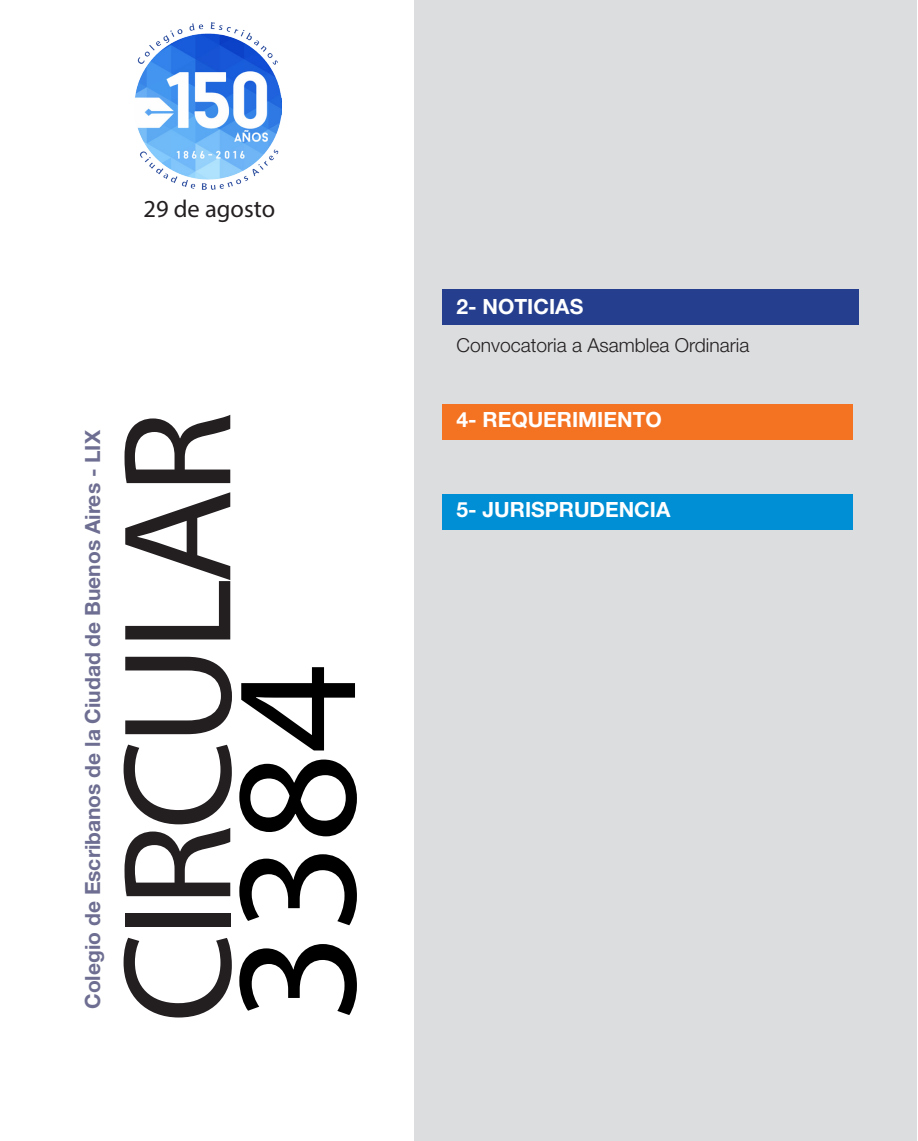
<style>
.page{position:relative;width:918px;height:1141px;background:#fff}
.page>*{position:absolute;margin:0;border:0;box-sizing:border-box;transform-origin:0 0}
.Num_tapa{font:175px "Myriad Pro";color:#000}
.CIRCU_tapa{font:155.75px "Myriad Pro";letter-spacing:-.04em;color:#231f20}
.t1{font:24.5px "Myriad Pro";color:#231f20}
.t2{font:22.4px "Myriad Pro";letter-spacing:-.03em;color:#5a5a5d}
.Volanta{font:700 21px "Helvetica Neue";color:#6e6e92}
.Sección_tapa{font:700 21px "Helvetica Neue";color:#fff}
.Texto_Sumario{font:300 19.25px "Helvetica Neue";color:#231f20}
</style>
<div class="page">
<div style="left:414px;top:1px;width:503px;height:1140px;background:#dcdddf"></div>
<div style="left:441px;top:290px;width:417px;height:35px;background:#253f8e"></div>
<div style="left:441px;top:405px;width:411px;height:35px;background:#f47323"></div>
<img style="left:135px;top:22px;width:146px;height:168px">
<div style="left:441px;top:494px;width:411px;height:35px;background:#008fd4"></div>
<p class="t1" style="left:143px;top:193px;width:133px">29 de agosto</p>
<p class="Volanta" style="left:80px;top:1009px;width:580px;rotate:-90deg">Colegio de Escribanos de la Ciudad de Buenos Aires - LIX</p>
<p class="t2" style="left:78px;top:1021px;width:499px;rotate:-90deg">Colegio de Escribanos de la Ciudad de Buenos Aires – LVIII</p>
<p class="CIRCU_tapa" style="left:82px;top:1023px;width:613px;rotate:-90deg">CIRCULAR</p>
<p class="Num_tapa" style="left:188px;top:1022px;width:361px;rotate:-90deg">3384</p>
<p class="Sección_tapa" style="left:456px;top:294px;width:128px">2- NOTICIAS</p>
<p class="Texto_Sumario" style="left:456px;top:334px;width:294px">Convocatoria a Asamblea Ordinaria</p>
<p class="Sección_tapa" style="left:456px;top:407px;width:207px">4- REQUERIMIENTO</p>
<p class="Sección_tapa" style="left:456px;top:496px;width:215px">5- JURISPRUDENCIA</p>
</div>
